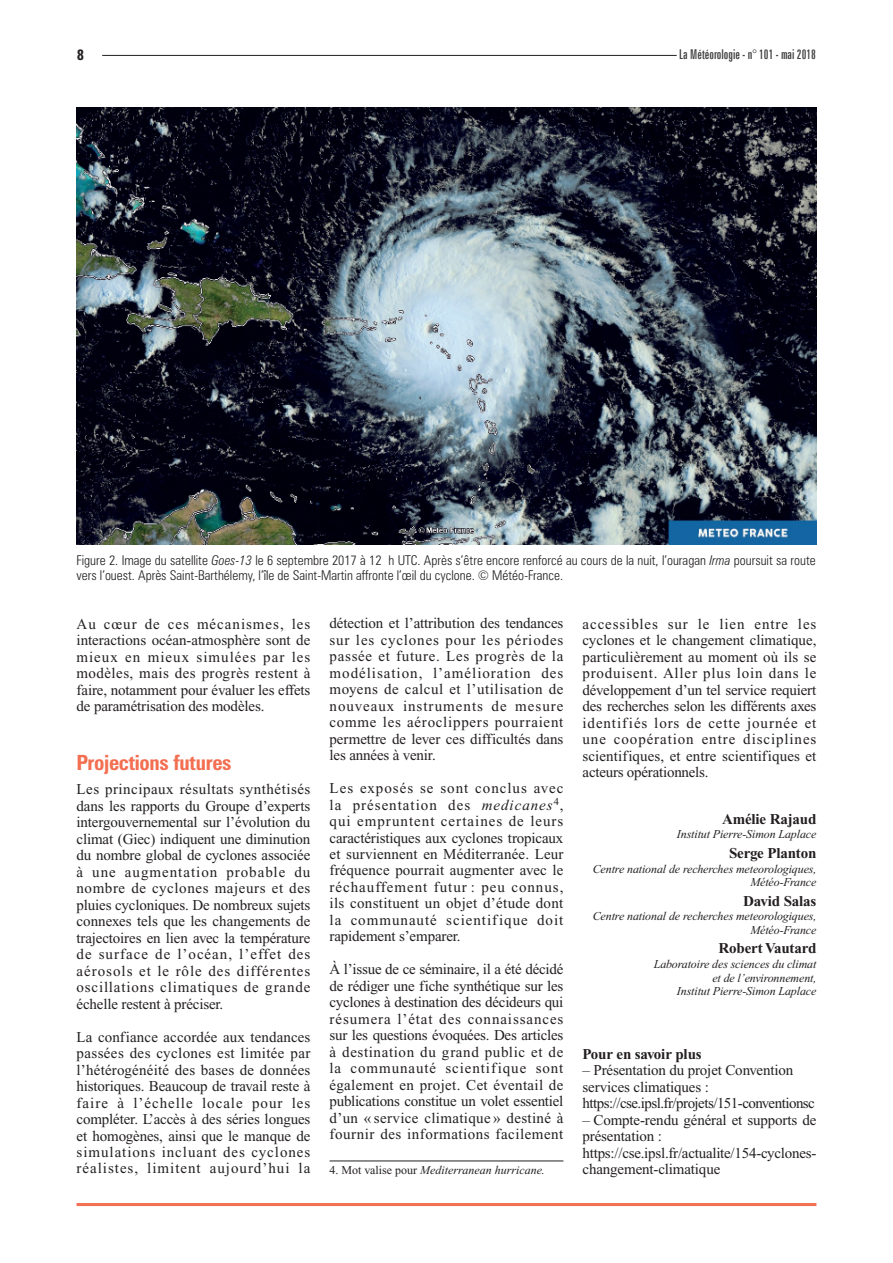
<style>
.page{position:relative;width:893px;height:1263px;background:#fff}
.page>*{position:absolute;margin:0;border:0;box-sizing:border-box;transform-origin:0 0}
.t1{font:700 condensed 21px "Zurich BT";letter-spacing:-.015em;color:#f36f51}
.t2{font:15px/16.5px "Times New Roman";letter-spacing:-.01em;color:#231f20;text-align:justify}
.t3{font:700 15px "Times New Roman";letter-spacing:-.01em;color:#231f20}
.t4{font:700 condensed 15px "Zurich BT";color:#231f20}
.t5{font:300 condensed 13.5px/15px "Zurich BT";color:#231f20}
.t6{font:extra-condensed 13.5px "Zurich BT";color:#3e3e3f}
.t7{font:italic 12px/13.5px "Times New Roman";letter-spacing:-.01em;color:#231f20;text-align:right}
.s1{font-style:italic}
.s2{font-style:normal}
</style>
<div class="page">
<hr style="left:77px;top:1203px;width:739px;height:3px;background:#f36f51">
<img style="left:77px;top:107px;width:739px;height:437px">
<hr style="left:102px;top:55px;width:575px;height:1px;background:#231f20">
<hr style="left:330px;top:1160px;width:233px;height:1px;background:#231f20">
<p class="t4" style="left:77px;top:49px;width:9px">8</p>
<p class="t6" style="left:679px;top:49px;width:138px">La Météorologie - n° 101 - mai 2018</p>
<p class="t5" style="left:77px;top:554px;width:741px">Figure 2. Image du satellite <span class="s1">Goes-13</span> le 6 septembre 2017 à 12 h UTC. Après s’être encore renforcé au cours de la nuit, l’ouragan <span class="s1">Irma</span> poursuit sa route vers l’ouest. Après Saint-Barthélemy, l’île de Saint-Martin affronte l’œil du cyclone. © Météo-France.</p>
<p class="t2" style="left:77px;top:617px;width:235px">Au cœur de ces mécanismes, les interactions océan-atmosphère sont de mieux en mieux simulées par les modèles, mais des progrès restent à faire, notamment pour évaluer les effets de paramétrisation des modèles.</p>
<h1 class="t1" style="left:77px;top:755px;width:157px">Projections futures</h1>
<p class="t2" style="left:77px;top:782px;width:235px">Les principaux résultats synthétisés dans les rapports du Groupe d’experts intergouvernemental sur l’évolution du climat (Giec) indiquent une diminution du nombre global de cyclones associée à une augmentation probable du nombre de cyclones majeurs et des pluies cycloniques. De nombreux sujets connexes tels que les changements de trajectoires en lien avec la température de surface de l’océan, l’effet des aérosols et le rôle des différentes oscillations climatiques de grande échelle restent à préciser.</p>
<p class="t2" style="left:77px;top:1030px;width:235px">La confiance accordée aux tendances passées des cyclones est limitée par l’hétérogénéité des bases de données historiques. Beaucoup de travail reste à faire à l’échelle locale pour les compléter. L’accès à des séries longues et homogènes, ainsi que le manque de simulations incluant des cyclones réalistes, limitent aujourd’hui la</p>
<p class="t2" style="left:330px;top:616px;width:235px">détection et l’attribution des tendances sur les cyclones pour les périodes passée et future. Les progrès de la modélisation, l’amélioration des moyens de calcul et l’utilisation de nouveaux instruments de mesure comme les aéroclippers pourraient permettre de lever ces difficultés dans les années à venir.</p>
<p class="t2" style="left:330px;top:781px;width:235px">Les exposés se sont conclus avec la présentation des <span class="s1">medicanes</span><sup>4</sup>, qui empruntent certaines de leurs caractéristiques aux cyclones tropicaux et surviennent en Méditerranée. Leur fréquence pourrait augmenter avec le réchauffement futur : peu connus, ils constituent un objet d’étude dont la communauté scientifique doit rapidement s’emparer.</p>
<p class="t2" style="left:330px;top:962px;width:235px">À l’issue de ce séminaire, il a été décidé de rédiger une fiche synthétique sur les cyclones à destination des décideurs qui résumera l’état des connaissances sur les questions évoquées. Des articles à destination du grand public et de la communauté scientifique sont également en projet. Cet éventail de publications constitue un volet essentiel d’un « service climatique » destiné à fournir des informations facilement</p>
<p class="t7" style="left:330px;top:1164px;width:217px"><span class="s2">4. Mot valise pour</span> Mediterranean hurricane.</p>
<p class="t2" style="left:583px;top:617px;width:235px">accessibles sur le lien entre les cyclones et le changement climatique, particulièrement au moment où ils se produisent. Aller plus loin dans le développement d’un tel service requiert des recherches selon les différents axes identifiés lors de cette journée et une coopération entre disciplines scientifiques, et entre scientifiques et acteurs opérationnels.</p>
<p class="t3" style="left:722px;top:814px;width:96px">Amélie Rajaud</p>
<p class="t7" style="left:677px;top:829px;width:141px">Institut Pierre-Simon Laplace</p>
<p class="t3" style="left:729px;top:848px;width:89px">Serge Planton</p>
<p class="t7" style="left:593px;top:863px;width:225px">Centre national de recherches meteorologiques,<br>Météo-France</p>
<p class="t3" style="left:743px;top:896px;width:75px">David Salas</p>
<p class="t7" style="left:593px;top:911px;width:225px">Centre national de recherches meteorologiques,<br>Météo-France</p>
<p class="t3" style="left:718px;top:943px;width:99px">Robert Vautard</p>
<p class="t7" style="left:654px;top:958px;width:164px">Laboratoire des sciences du climat et de l’environnement,<br>Institut Pierre-Simon Laplace</p>
<p class="t3" style="left:583px;top:1049px;width:121px">Pour en savoir plus</p>
<p class="t2" style="left:583px;top:1063px;width:234px;text-align:left">– Présentation du projet Convention services climatiques : https://cse.ipsl.fr/projets/151-conventionsc</p>
<p class="t2" style="left:583px;top:1113px;width:235px;text-align:left">– Compte-rendu général et supports de présentation : https://cse.ipsl.fr/actualite/154-cyclones&shy;changement-climatique</p>
</div>
